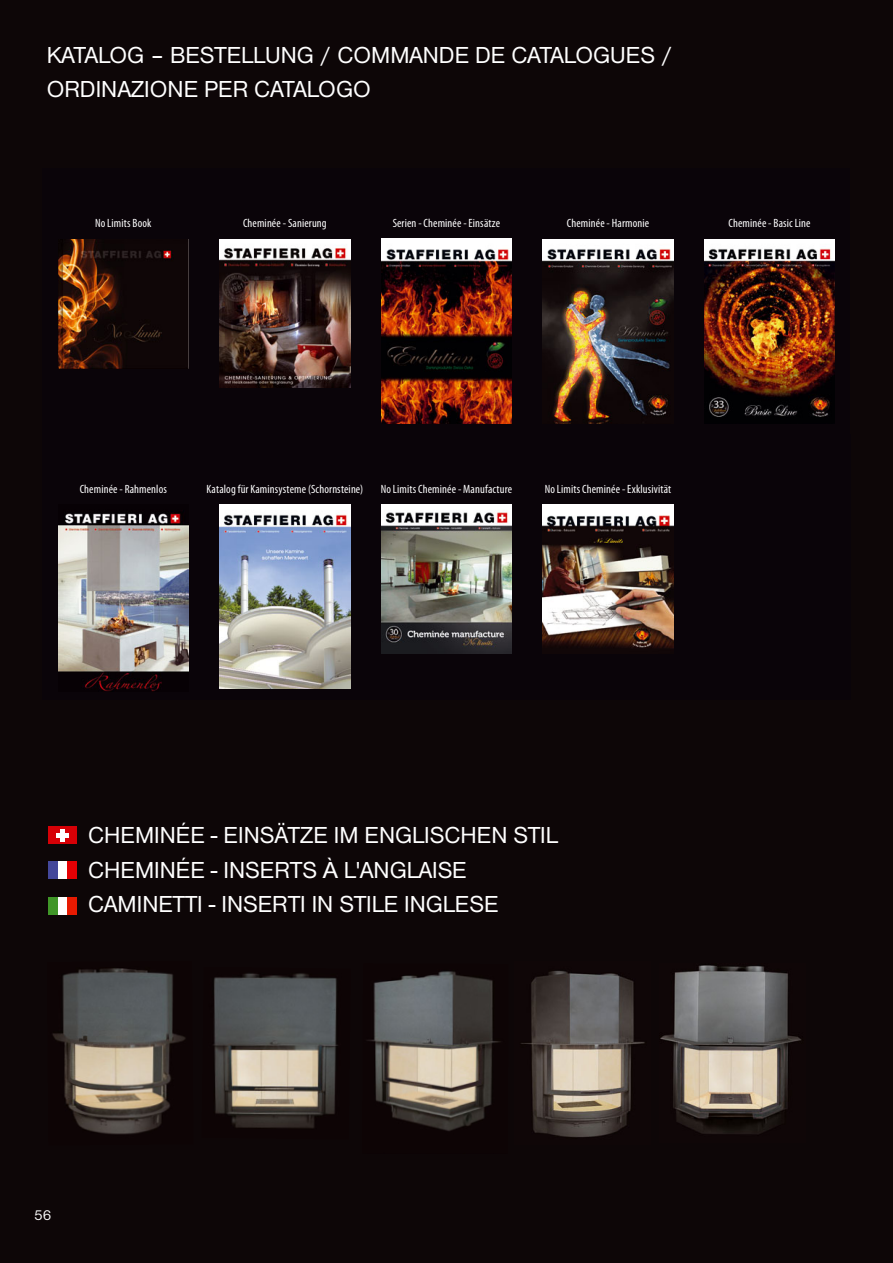
<style>
.page{position:relative;width:893px;height:1263px;background:#0d0607}
.page>*{position:absolute;margin:0;border:0;box-sizing:border-box;transform-origin:0 0}
.t1{font:24px/34.5px "Nimbus Sans DOT";color:#fff}
.t2{font:15px "Nimbus Sans DOT";color:#fff}
.t3{font:condensed 12px "Myriad Pro";letter-spacing:.01em;color:#fff}
</style>
<div class="page">
<div style="left:49px;top:826px;width:28px;height:18px;background:#d60006"></div>
<hr style="left:57px;top:833px;width:12px;height:4px;background:#fff">
<hr style="left:61px;top:829px;width:4px;height:12px;background:#fff">
<div style="left:49px;top:862px;width:9px;height:17px;background:#43479a"></div>
<div style="left:58px;top:862px;width:10px;height:17px;background:#fff"></div>
<div style="left:68px;top:862px;width:9px;height:17px;background:#e60004"></div>
<div style="left:49px;top:897px;width:9px;height:17px;background:#409628"></div>
<div style="left:58px;top:897px;width:10px;height:17px;background:#fff"></div>
<div style="left:68px;top:897px;width:9px;height:17px;background:#e71a01"></div>
<img style="left:52px;top:968px;width:134px;height:167px">
<img style="left:213px;top:973px;width:125px;height:155px">
<img style="left:367px;top:971px;width:134px;height:160px">
<img style="left:521px;top:971px;width:124px;height:167px">
<img style="left:660px;top:965px;width:142px;height:169px">
<img style="left:381px;top:239px;width:131px;height:184px">
<img style="left:543px;top:239px;width:130px;height:184px">
<img style="left:220px;top:505px;width:130px;height:184px">
<img style="left:381px;top:505px;width:131px;height:149px">
<img style="left:543px;top:505px;width:130px;height:144px">
<img style="left:58px;top:510px;width:130px;height:181px">
<img style="left:704px;top:239px;width:131px;height:184px">
<img style="left:220px;top:239px;width:130px;height:149px">
<img style="left:58px;top:239px;width:115px;height:129px">
<h1 class="t1" style="left:47px;top:40px;width:627px">KATALOG – BESTELLUNG / COMMANDE DE CATALOGUES /<br>ORDINAZIONE PER CATALOGO</h1>
<p class="t3" style="left:95px;top:216px;width:58px">No Limits Book</p>
<p class="t3" style="left:243px;top:216px;width:85px">Cheminée - Sanierung</p>
<p class="t3" style="left:728px;top:216px;width:84px">Cheminée - Basic Line</p>
<p class="t3" style="left:393px;top:216px;width:109px">Serien - Cheminée - Einsätze</p>
<p class="t3" style="left:567px;top:216px;width:84px">Cheminée - Harmonie</p>
<p class="t3" style="left:80px;top:481px;width:89px">Cheminée - Rahmenlos</p>
<p class="t3" style="left:207px;top:481px;width:158px">Katalog für Kaminsysteme (Schornsteine)</p>
<p class="t3" style="left:381px;top:481px;width:133px">No Limits Cheminée - Manufacture</p>
<p class="t3" style="left:545px;top:481px;width:128px">No Limits Cheminée - Exklusivität</p>
<h1 class="t1" style="left:88px;top:820px;width:471px">CHEMINÉE - EINSÄTZE IM ENGLISCHEN STIL<br>CHEMINÉE - INSERTS À L'ANGLAISE<br>CAMINETTI - INSERTI IN STILE INGLESE</h1>
<p class="t2" style="left:34px;top:1209px;width:19px">56</p>
</div>
